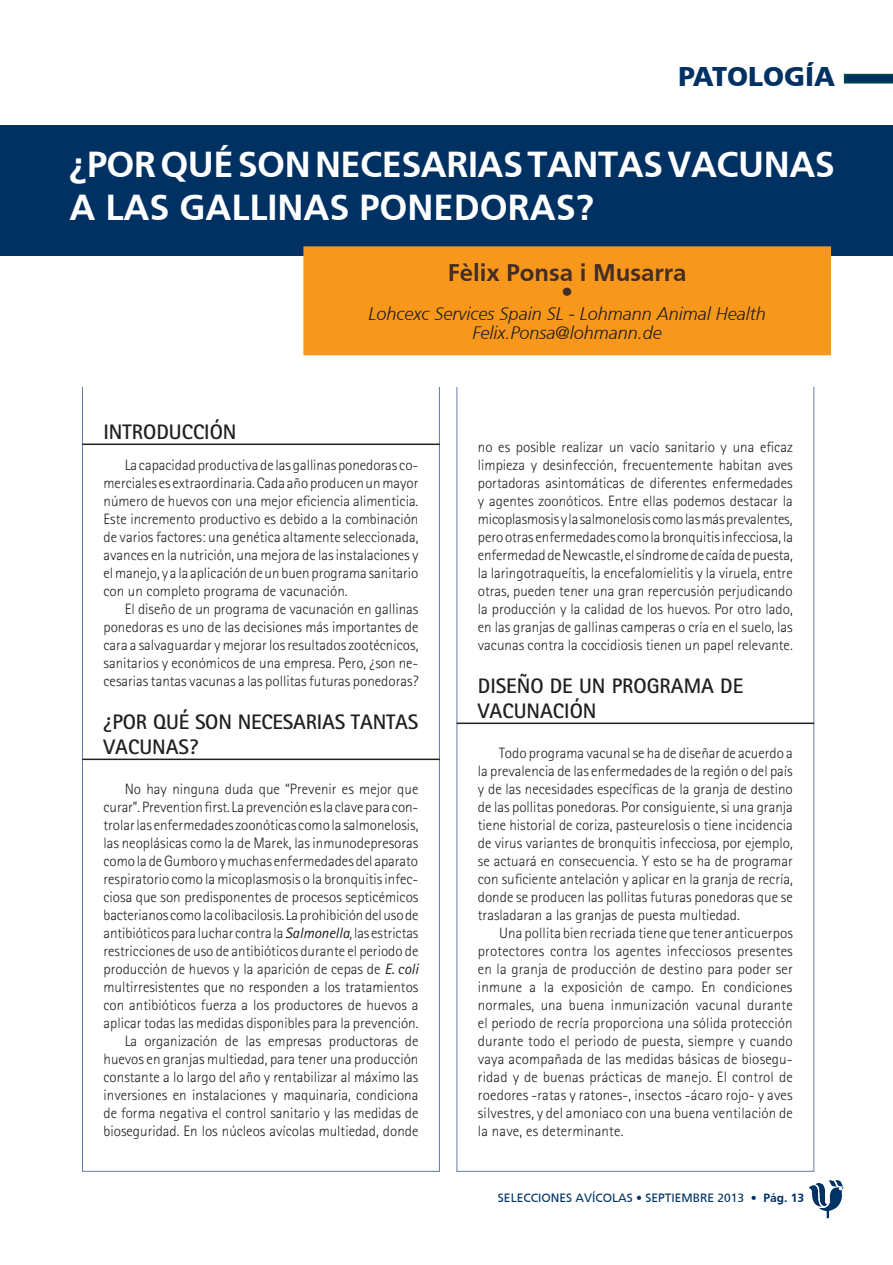
<style>
.page{position:relative;width:893px;height:1265px;background:#fff}
.page>*{position:absolute;margin:0;border:0;box-sizing:border-box;transform-origin:0 0}
.TÕTULO_ARTÕCULO{font:700 36px/43.2px "Frutiger 45";letter-spacing:-.01em;color:#fff}
.t1{font:900 27px "Frutiger 55";color:#003163}
.BIBLIOGRAFÕA{font:700 24px "Frutiger 45";color:#442d25}
.APARTADOS{font:700 21px/25.2px "Rotis Sans Serif";color:#231f20}
.BIBLIOGRAFÕA-2{font:italic 300 18px "Frutiger";color:#231f20}
.CUERPO_TEXTO{font:300 15px/18px "Rotis Sans Serif";color:#231f20;text-align:justify}
.P_GINAS{font:500 12px "Frutiger Roman";color:#003163}
.s1{font-weight:400;font-style:italic}
.s2{font-family:"Frutiger";font-weight:700}
</style>
<div class="page">
<div style="left:82px;top:142px;width:357px;height:1029px;background:#fff;border:1px solid #627ca4"></div>
<svg style="left:843px;top:74px;width:50px;height:10px"></svg>
<img style="left:828px;top:1180px;width:15px;height:6px">
<div style="left:0;top:125px;width:893px;height:261px;background:#fff"></div>
<hr style="left:82px;top:443px;width:358px;height:2px;background:#231f20">
<hr style="left:82px;top:758px;width:358px;height:2px;background:#231f20">
<div style="left:0;top:125px;width:893px;height:131px;background:#003163"></div>
<div style="left:304px;top:247px;width:526px;height:107px;background:#f7981d"></div>
<div style="left:303px;top:246px;width:528px;height:109px;border:2px solid #f7981d"></div>
<hr style="left:456px;top:722px;width:358px;height:2px;background:#231f20">
<p class="t1" style="left:678px;top:60px;width:158px">PATOLOGÍA</p>
<p class="TÕTULO_ARTÕCULO" style="left:69px;top:142px;width:767px">¿POR QUÉ SON NECESARIAS TANTAS VACUNAS<br>A LAS GALLINAS PONEDORAS?</p>
<p class="BIBLIOGRAFÕA" style="left:448px;top:258px;width:240px">Fèlix Ponsa i Musarra</p>
<p class="BIBLIOGRAFÕA" style="left:561px;top:278px;width:13px">•</p>
<p class="BIBLIOGRAFÕA-2" style="left:368px;top:303px;width:399px">Lohcexc Services Spain SL - Lohmann Animal Health</p>
<p class="BIBLIOGRAFÕA-2" style="left:472px;top:323px;width:191px">Felix.Ponsa@lohmann.de</p>
<p class="APARTADOS" style="left:103px;top:419px;width:134px">INTRODUCCIÓN</p>
<p class="CUERPO_TEXTO" style="left:103px;top:455px;width:316px;text-indent:21px">La capacidad productiva de las gallinas ponedoras co&shy;merciales es extraordinaria. Cada año producen un mayor número de huevos con una mejor eficiencia alimenticia.<br>Este incremento productivo es debido a la combinación de varios factores: una genética altamente seleccionada, avances en la nutrición, una mejora de las instalaciones y el manejo, y a la aplicación de un buen programa sanitario con un completo programa de vacunación.</p>
<p class="CUERPO_TEXTO" style="left:103px;top:599px;width:316px;text-indent:21px">El diseño de un programa de vacunación en gallinas ponedoras es uno de las decisiones más importantes de cara a salvaguardar y mejorar los resultados zootécnicos, sanitarios y económicos de una empresa. Pero, ¿son ne&shy;cesarias tantas vacunas a las pollitas futuras ponedoras?</p>
<p class="APARTADOS" style="left:103px;top:709px;width:316px">¿POR QUÉ SON NECESARIAS TANTAS<br>VACUNAS?</p>
<p class="CUERPO_TEXTO" style="left:103px;top:779px;width:317px;text-indent:21px">No hay ninguna duda que “Prevenir es mejor que curar”. Prevention first. La prevención es la clave para con&shy;trolar las enfermedades zoonóticas como la salmonelosis, las neoplásicas como la de Marek, las inmunodepresoras como la de Gumboro y muchas enfermedades del aparato respiratorio como la micoplasmosis o la bronquitis infec&shy;ciosa que son predisponentes de procesos septicémicos bacterianos como la colibacilosis. La prohibición del uso de antibióticos para luchar contra la <span class="s1">Salmonella</span>, las estrictas restricciones de uso de antibióticos durante el periodo de producción de huevos y la aparición de cepas de <span class="s1">E. coli </span>multirresistentes que no responden a los tratamientos con antibióticos fuerza a los productores de huevos a aplicar todas las medidas disponibles para la prevención.</p>
<p class="CUERPO_TEXTO" style="left:103px;top:1031px;width:316px;text-indent:21px">La organización de las empresas productoras de huevos en granjas multiedad, para tener una producción constante a lo largo del año y rentabilizar al máximo las inversiones en instalaciones y maquinaria, condiciona de forma negativa el control sanitario y las medidas de bioseguridad. En los núcleos avícolas multiedad, donde</p>
<p class="CUERPO_TEXTO" style="left:478px;top:437px;width:316px">no es posible realizar un vacío sanitario y una eficaz limpieza y desinfección, frecuentemente habitan aves portadoras asintomáticas de diferentes enfermedades y agentes zoonóticos. Entre ellas podemos destacar la micoplasmosis y la salmonelosis como las más prevalentes, pero otras enfermedades como la bronquitis infecciosa, la enfermedad de Newcastle, el síndrome de caída de puesta, la laringotraqueítis, la encefalomielitis y la viruela, entre otras, pueden tener una gran repercusión perjudicando la producción y la calidad de los huevos. Por otro lado, en las granjas de gallinas camperas o cría en el suelo, las vacunas contra la coccidiosis tienen un papel relevante.</p>
<p class="APARTADOS" style="left:478px;top:673px;width:267px">DISEÑO DE UN PROGRAMA DE<br>VACUNACIÓN</p>
<p class="CUERPO_TEXTO" style="left:478px;top:743px;width:316px;text-indent:21px">Todo programa vacunal se ha de diseñar de acuerdo a la prevalencia de las enfermedades de la región o del país y de las necesidades específicas de la granja de destino de las pollitas ponedoras. Por consiguiente, si una granja tiene historial de coriza, pasteurelosis o tiene incidencia de virus variantes de bronquitis infecciosa, por ejemplo, se actuará en consecuencia. Y esto se ha de programar con suficiente antelación y aplicar en la granja de recría, donde se producen las pollitas futuras ponedoras que se trasladaran a las granjas de puesta multiedad.</p>
<p class="CUERPO_TEXTO" style="left:478px;top:923px;width:316px;text-indent:21px">Una pollita bien recriada tiene que tener anticuerpos protectores contra los agentes infecciosos presentes en la granja de producción de destino para poder ser inmune a la exposición de campo. En condiciones normales, una buena inmunización vacunal durante el periodo de recría proporciona una sólida protección durante todo el periodo de puesta, siempre y cuando vaya acompañada de las medidas básicas de biosegu&shy;ridad y de buenas prácticas de manejo. El control de roedores -ratas y ratones-, insectos -ácaro rojo- y aves silvestres, y del amoniaco con una buena ventilación de la nave, es determinante.</p>
<p class="P_GINAS" style="left:498px;top:1190px;width:308px">SELECCIONES AVÍCOLAS • SEPTIEMBRE 2013 <span class="s2">• Pág. 13</span></p>
</div>
